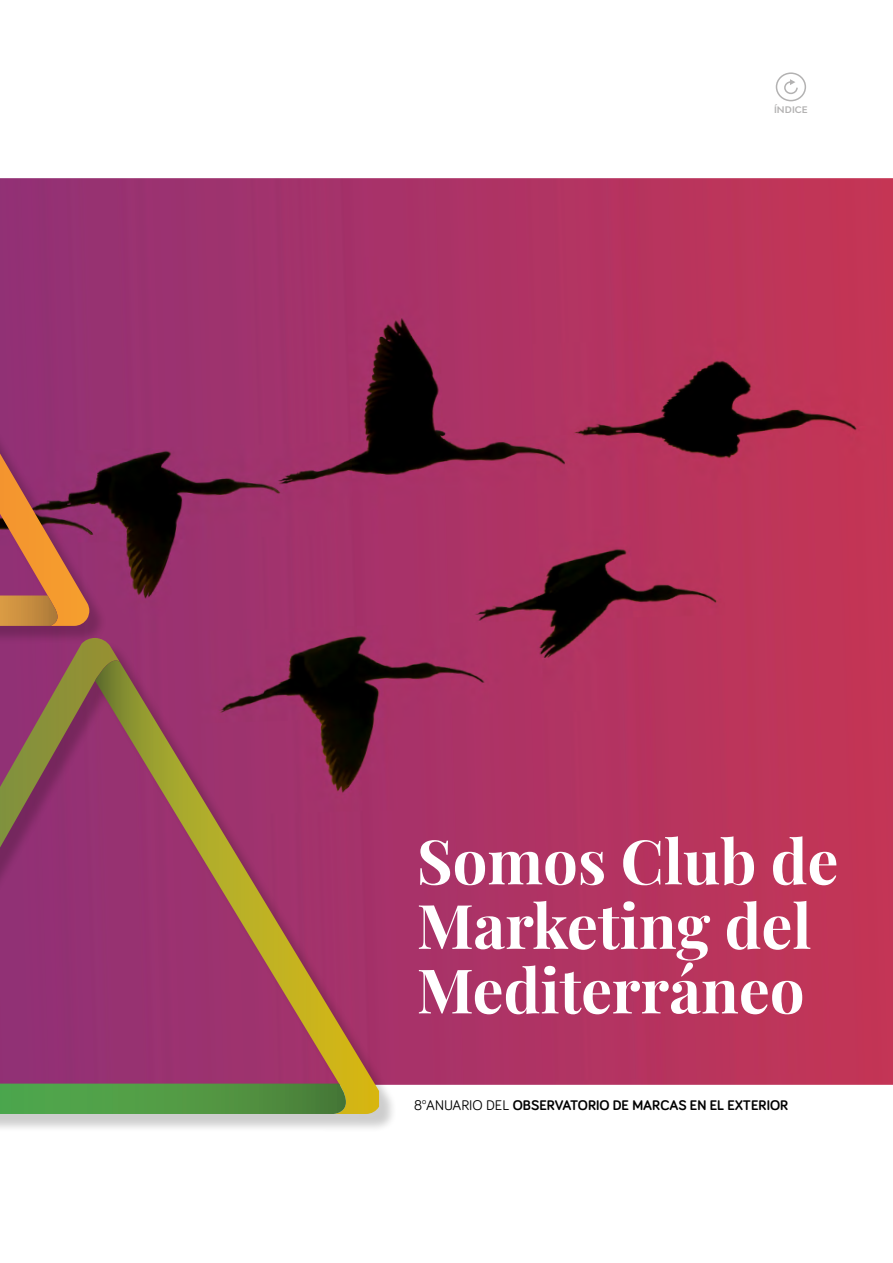
<style>
.page{position:relative;width:893px;height:1263px;background:#fff}
.page>*{position:absolute;margin:0;border:0;box-sizing:border-box;transform-origin:0 0}
.t1{font:700 61.5px/64.5px "Playfair Display";color:#fff}
.t2{font:700 14.4px "Bariol";color:#000}
.t3{font:700 9px "Bw Modelica";letter-spacing:.01em;color:#b3b2b2}
.s1{font-weight:400}
</style>
<div class="page">
<img style="left:398px;top:178px;width:495px;height:907px">
<div style="left:0;top:135px;width:398px;height:1048px;background:#000;opacity:.2"></div>
<img style="left:0;top:453px;width:89px;height:173px">
<img style="left:0;top:595px;width:58px;height:31px">
<img style="left:0;top:638px;width:120px;height:209px">
<img style="left:95px;top:660px;width:284px;height:454px">
<img style="left:95px;top:660px;width:25px;height:21px">
<img style="left:0;top:1083px;width:346px;height:31px">
<div style="left:776px;top:72px;width:30px;height:29px;border:2px solid #b3b2b2;border-radius:50%"></div>
<svg style="left:784px;top:79px;width:14px;height:15px"></svg>
<p class="t3" style="left:774px;top:104px;width:35px">ÍNDICE</p>
<h1 class="t1" style="left:417px;top:824px;width:423px">Somos Club de<br>Marketing del<br>Mediterráneo</h1>
<p class="t2" style="left:414px;top:1095px;width:376px"><span class="s1">8</span><sup>o</sup><span class="s1">ANUARIO DEL</span> OBSERVATORIO DE MARCAS EN EL EXTERIOR</p>
</div>
